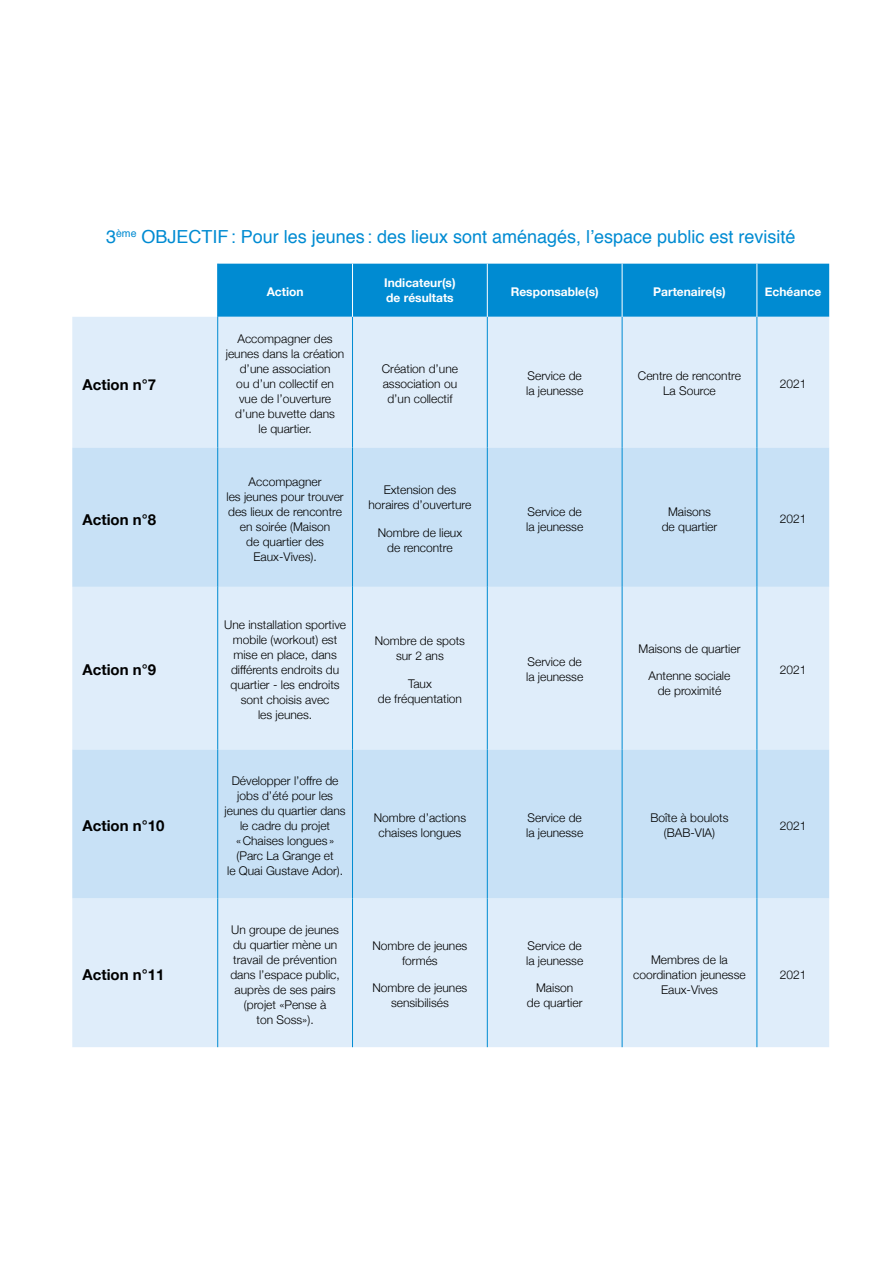
<style>
.page{position:relative;width:893px;height:1263px;background:#fff}
.page>*{position:absolute;margin:0;border:0;box-sizing:border-box;transform-origin:0 0}
.t1{font:18px "Helvetica";color:#008bd2}
.t2{font:700 15px "Helvetica Neue";color:#000}
.t3{font:300 12px/15px "Helvetica Neue";color:#000;text-align:center}
.t4{font:700 12px/15px "Helvetica Neue";color:#fff}
</style>
<div class="page">
<div style="left:218px;top:264px;width:611px;height:53px;background:#008bd2"></div>
<div style="left:72px;top:317px;width:757px;height:730px;background:#dfedfa"></div>
<svg style="left:72px;top:448px;width:757px;height:450px;background:#cfe5f7"></svg>
<hr style="left:217px;top:264px;width:1px;height:53px;background:#008bd2">
<hr style="left:217px;top:317px;width:1px;height:131px;background:#008bd2">
<hr style="left:352px;top:317px;width:1px;height:131px;background:#008bd2">
<hr style="left:487px;top:317px;width:1px;height:131px;background:#008bd2">
<hr style="left:622px;top:317px;width:1px;height:131px;background:#008bd2">
<hr style="left:756px;top:317px;width:1px;height:131px;background:#008bd2">
<hr style="left:217px;top:448px;width:1px;height:139px;background:#008bd2">
<hr style="left:352px;top:448px;width:1px;height:139px;background:#008bd2">
<hr style="left:487px;top:448px;width:1px;height:139px;background:#008bd2">
<hr style="left:622px;top:448px;width:1px;height:139px;background:#008bd2">
<hr style="left:756px;top:448px;width:1px;height:139px;background:#008bd2">
<hr style="left:217px;top:749px;width:1px;height:149px;background:#008bd2">
<hr style="left:352px;top:749px;width:1px;height:149px;background:#008bd2">
<hr style="left:487px;top:749px;width:1px;height:149px;background:#008bd2">
<hr style="left:622px;top:749px;width:1px;height:149px;background:#008bd2">
<hr style="left:756px;top:749px;width:1px;height:149px;background:#008bd2">
<hr style="left:352px;top:264px;width:1px;height:53px;background:#fff">
<hr style="left:487px;top:264px;width:1px;height:53px;background:#fff">
<hr style="left:622px;top:264px;width:1px;height:53px;background:#fff">
<hr style="left:756px;top:264px;width:1px;height:53px;background:#fff">
<hr style="left:217px;top:587px;width:1px;height:162px;background:#008bd2">
<hr style="left:352px;top:587px;width:1px;height:162px;background:#008bd2">
<hr style="left:487px;top:587px;width:1px;height:162px;background:#008bd2">
<hr style="left:622px;top:587px;width:1px;height:162px;background:#008bd2">
<hr style="left:756px;top:587px;width:1px;height:162px;background:#008bd2">
<hr style="left:217px;top:898px;width:1px;height:149px;background:#008bd2">
<hr style="left:352px;top:898px;width:1px;height:149px;background:#008bd2">
<hr style="left:487px;top:898px;width:1px;height:149px;background:#008bd2">
<hr style="left:622px;top:898px;width:1px;height:149px;background:#008bd2">
<hr style="left:756px;top:898px;width:1px;height:149px;background:#008bd2">
<h1 class="t1" style="left:106px;top:223px;width:691px">3<sup>ème</sup> OBJECTIF: Pour les jeunes : des lieux sont aménagés, l’espace public est revisité</h1>
<p class="t2" style="left:83px;top:372px;width:75px">Action n°7</p>
<p class="t2" style="left:83px;top:507px;width:75px">Action n°8</p>
<p class="t2" style="left:83px;top:658px;width:75px">Action n°9</p>
<p class="t2" style="left:83px;top:814px;width:83px">Action n°10</p>
<p class="t2" style="left:83px;top:963px;width:83px">Action n°11</p>
<p class="t4" style="left:267px;top:285px;width:38px">Action</p>
<p class="t4" style="left:384px;top:276px;width:73px">Indicateur(s) de résultats</p>
<p class="t4" style="left:511px;top:285px;width:89px">Responsable(s)</p>
<p class="t4" style="left:653px;top:285px;width:74px">Partenaire(s)</p>
<p class="t4" style="left:765px;top:285px;width:58px">Echéance</p>
<p class="t3" style="left:226px;top:330px;width:120px">Accompagner des jeunes dans la création d’une association<br>ou d’un collectif en vue de l’ouverture d’une buvette dans<br>le quartier.</p>
<p class="t3" style="left:382px;top:360px;width:78px">Création d’une association ou d’un collectif</p>
<p class="t3" style="left:526px;top:368px;width:59px;text-align:left">Service de la jeunesse</p>
<p class="t3" style="left:638px;top:368px;width:105px">Centre de rencontre<br>La Source</p>
<p class="t3" style="left:780px;top:375px;width:28px">2021</p>
<p class="t3" style="left:227px;top:473px;width:119px">Accompagner<br>les jeunes pour trouver des lieux de rencontre en soirée (Maison<br>de quartier des<br>Eaux-Vives).</p>
<p class="t3" style="left:368px;top:482px;width:104px">Extension des horaires d’ouverture</p>
<p class="t3" style="left:378px;top:524px;width:86px">Nombre de lieux de rencontre</p>
<p class="t3" style="left:224px;top:616px;width:124px">Une installation sportive mobile (workout) est mise en place, dans différents endroits du quartier - les endroits sont choisis avec<br>les jeunes.</p>
<p class="t3" style="left:375px;top:633px;width:92px">Nombre de spots sur 2 ans</p>
<p class="t3" style="left:378px;top:675px;width:86px">Taux<br>de fréquentation</p>
<p class="t3" style="left:526px;top:503px;width:59px;text-align:left">Service de la jeunesse</p>
<p class="t3" style="left:662px;top:503px;width:57px">Maisons de quartier</p>
<p class="t3" style="left:780px;top:510px;width:28px">2021</p>
<p class="t3" style="left:526px;top:654px;width:59px;text-align:left">Service de la jeunesse</p>
<p class="t3" style="left:639px;top:640px;width:103px">Maisons de quartier</p>
<p class="t3" style="left:649px;top:668px;width:83px">Antenne sociale de proximité</p>
<p class="t3" style="left:780px;top:661px;width:28px">2021</p>
<p class="t3" style="left:225px;top:772px;width:123px">Développer l’offre de jobs d’été pour les jeunes du quartier dans le cadre du projet «Chaises longues » (Parc La Grange et<br>le Quai Gustave Ador).</p>
<p class="t3" style="left:230px;top:921px;width:111px">Un groupe de jeunes du quartier mène un travail de prévention dans l’espace public, auprès de ses pairs (projet «Pense à<br>ton Soss»).</p>
<p class="t3" style="left:374px;top:810px;width:94px">Nombre d’actions chaises longues</p>
<p class="t3" style="left:526px;top:810px;width:59px;text-align:left">Service de la jeunesse</p>
<p class="t3" style="left:651px;top:810px;width:79px">Boîte à boulots (BAB-VIA)</p>
<p class="t3" style="left:780px;top:817px;width:28px">2021</p>
<p class="t3" style="left:372px;top:937px;width:96px">Nombre de jeunes formés</p>
<p class="t3" style="left:372px;top:980px;width:96px">Nombre de jeunes sensibilisés</p>
<p class="t3" style="left:526px;top:937px;width:59px;text-align:left">Service de la jeunesse</p>
<p class="t3" style="left:527px;top:980px;width:57px">Maison<br>de quartier</p>
<p class="t3" style="left:633px;top:951px;width:114px">Membres de la coordination jeunesse<br>Eaux-Vives</p>
<p class="t3" style="left:780px;top:966px;width:28px">2021</p>
</div>
